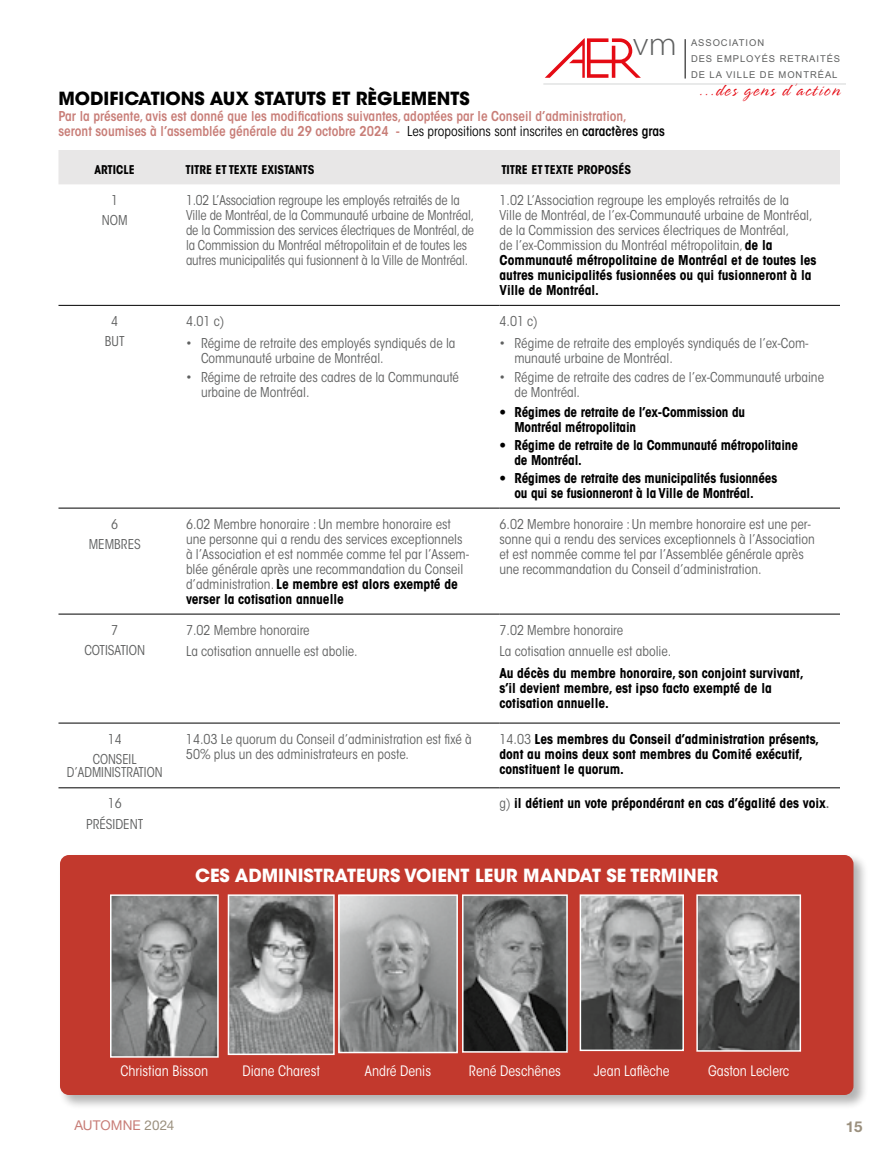
<style>
.page{position:relative;width:891px;height:1161px;background:#fff}
.page>*{position:absolute;margin:0;border:0;box-sizing:border-box;transform-origin:0 0}
.t1{font:300 33.3px "Myriad Pro";color:#5f6060;scale:1.05 1}
.t2{font:300 19.2px "Spring LP";letter-spacing:.09em;color:#e50b14}
.t3{font:700 18px "ITC Avant Garde Std";color:#fff}
.t4{font:700 18px "ITC Avant Garde Std";color:#000}
.t5{font:700 15px "Helvetica Neue LT Std";color:#9b907e}
.t6{font:condensed 14.25px "ITC Avant Garde Std";color:#fff}
.t7{font:condensed 13.5px/15px "ITC Avant Garde Std";color:#5f6060}
.t8{font:700 condensed 13.5px/15px "ITC Avant Garde Std";letter-spacing:-.01em;color:#000}
.t9{font:600 condensed 13.5px/15px "ITC Avant Garde Std";color:#c87d77}
.t10{font:13.5px "Helvetica Neue LT Std";letter-spacing:.01em;color:#c87d77}
.t11{font:700 condensed 12px "ITC Avant Garde Std";color:#000}
.t12{font:9.45px/15.8px "Arial";letter-spacing:.1em;color:#5f6060}
.s1{font-weight:400;color:#000}
.s2{color:#000}
.s3{font-weight:700;color:#000}
.s4{font-weight:400;color:#5f6060}
.s5{font-weight:600;color:#5f6060}
.s6{color:#9b907e}
</style>
<div class="page">
<svg style="left:545px;top:38px;width:96px;height:40px"></svg>
<hr style="left:685px;top:39px;width:1px;height:40px;background:#000">
<hr style="left:543px;top:83px;width:303px;height:1px;background:#d4d5d5">
<div style="left:58px;top:150px;width:782px;height:34px;background:#e8e7e7"></div>
<hr style="left:58px;top:305px;width:113px;height:1px;background:#000">
<hr style="left:171px;top:305px;width:329px;height:1px;background:#000">
<hr style="left:500px;top:305px;width:340px;height:1px;background:#000">
<hr style="left:58px;top:508px;width:113px;height:1px;background:#000">
<hr style="left:171px;top:508px;width:329px;height:1px;background:#000">
<hr style="left:500px;top:508px;width:340px;height:1px;background:#000">
<hr style="left:58px;top:614px;width:113px;height:1px;background:#000">
<hr style="left:171px;top:614px;width:329px;height:1px;background:#000">
<hr style="left:500px;top:614px;width:340px;height:1px;background:#000">
<hr style="left:58px;top:723px;width:113px;height:1px;background:#000">
<hr style="left:171px;top:723px;width:329px;height:1px;background:#000">
<hr style="left:500px;top:723px;width:340px;height:1px;background:#000">
<hr style="left:58px;top:788px;width:113px;height:1px;background:#000">
<hr style="left:171px;top:788px;width:329px;height:1px;background:#000">
<hr style="left:500px;top:788px;width:340px;height:1px;background:#000">
<div style="left:58px;top:853px;width:810px;height:257px;background:#000;opacity:.3"></div>
<div style="left:60px;top:855px;width:793px;height:240px;background:#c2392d;border-radius:9px"></div>
<img style="left:113px;top:897px;width:103px;height:158px">
<div style="left:110px;top:894px;width:109px;height:164px;border:2px solid #fff"></div>
<img style="left:231px;top:897px;width:101px;height:155px">
<div style="left:228px;top:894px;width:107px;height:161px;border:2px solid #fff"></div>
<img style="left:341px;top:897px;width:114px;height:153px">
<div style="left:338px;top:894px;width:120px;height:159px;border:2px solid #fff"></div>
<img style="left:465px;top:897px;width:100px;height:153px">
<div style="left:462px;top:894px;width:106px;height:159px;border:2px solid #fff"></div>
<img style="left:583px;top:897px;width:98px;height:151px">
<div style="left:580px;top:894px;width:104px;height:157px;border:2px solid #fff"></div>
<img style="left:699px;top:897px;width:99px;height:152px">
<div style="left:696px;top:894px;width:105px;height:158px;border:2px solid #fff"></div>
<h1 class="t1" style="left:633px;top:25px;width:44px">vm</h1>
<p class="t12" style="left:691px;top:35px;width:151px">ASSOCIATION<br>DES EMPLOYÉS RETRAITÉS<br>DE LA VILLE DE MONTRÉAL</p>
<h2 class="t2" style="left:699px;top:81px;width:143px">...des gens d’action</h2>
<h3 class="t4" style="left:58px;top:87px;width:413px">MODIFICATIONS AUX STATUTS ET RÈGLEMENTS</h3>
<p class="t9" style="left:58px;top:109px;width:608px">Par la présente, avis est donné que les modifications suivantes, adoptées par le Conseil d’administration,<br>seront soumises à l’assemblée générale du 29 octobre 2024 - <span class="s1">Les propositions sont inscrites en</span> <span class="s2">caractères gras</span></p>
<p class="t11" style="left:95px;top:162px;width:42px">ARTICLE</p>
<p class="t11" style="left:186px;top:162px;width:130px">TITRE ET TEXTE EXISTANTS</p>
<p class="t11" style="left:501px;top:162px;width:131px">TITRE ET TEXTE PROPOSÉS</p>
<p class="t7" style="left:102px;top:190px;width:27px;line-height:20.2px;text-align:center">1<br>NOM</p>
<p class="t7" style="left:186px;top:193px;width:290px">1.02 L’Association regroupe les employés retraités de la Ville de Montréal, de la Communauté urbaine de Montréal, de la Commission des services électriques de Montréal, de la Commission du Montréal métropolitain et de toutes les autres municipalités qui fusionnent à la Ville de Montréal.</p>
<p class="t7" style="left:500px;top:193px;width:319px">1.02 L’Association regroupe les employés retraités de la<br>Ville de Montréal, de l’ex-Communauté urbaine de Montréal, de la Commission des services électriques de Montréal,<br>de l’ex-Commission du Montréal métropolitain, <span class="s3">de la Communauté métropolitaine de Montréal et de toutes les autres municipalités fusionnées ou qui fusionneront à la Ville de Montréal.</span></p>
<p class="t7" style="left:105px;top:311px;width:21px;line-height:20.2px;text-align:center">4<br>BUT</p>
<p class="t7" style="left:186px;top:314px;width:40px">4.01 c)</p>
<p class="t7" style="left:500px;top:314px;width:40px">4.01 c)</p>
<p class="t7" style="left:514px;top:335px;width:296px;text-indent:-15px">• Régime de retraite des employés syndiqués de l’ex-Com&shy;munauté urbaine de Montréal.</p>
<p class="t7" style="left:514px;top:370px;width:311px;text-indent:-15px">• Régime de retraite des cadres de l’ex-Communauté urbaine de Montréal.</p>
<p class="t8" style="left:515px;top:404px;width:232px;text-indent:-15px">• Régimes de retraite de l’ex-Commission du<br>Montréal métropolitain</p>
<p class="t8" style="left:515px;top:437px;width:285px;text-indent:-15px">• Régime de retraite de la Communauté métropolitaine de Montréal.</p>
<p class="t8" style="left:514px;top:470px;width:264px;text-indent:-15px">• Régimes de retraite des municipalités fusionnées ou qui se fusionneront à la Ville de Montréal.</p>
<p class="t7" style="left:201px;top:335px;width:256px;text-indent:-15px">• Régime de retraite des employés syndiqués de la<br>Communauté urbaine de Montréal.</p>
<p class="t7" style="left:201px;top:370px;width:260px;text-indent:-15px">• Régime de retraite des cadres de la Communauté urbaine de Montréal.</p>
<p class="t7" style="left:89px;top:514px;width:54px;line-height:20.2px;text-align:center">6<br>MEMBRES</p>
<p class="t7" style="left:186px;top:516px;width:285px">6.02 Membre honoraire : Un membre honoraire est une personne qui a rendu des services exceptionnels à l’Association et est nommée comme tel par l’Assem&shy;blée générale après une recommandation du Conseil d’administration. <span class="s3">Le membre est alors exempté de verser la cotisation annuelle</span></p>
<p class="t7" style="left:500px;top:516px;width:317px">6.02 Membre honoraire : Un membre honoraire est une per&shy;sonne qui a rendu des services exceptionnels à l’Association et est nommée comme tel par l’Assemblée générale après une recommandation du Conseil d’administration.</p>
<p class="t7" style="left:84px;top:620px;width:62px;line-height:20.2px;text-align:center">7<br>COTISATION</p>
<p class="t7" style="left:186px;top:619px;width:173px;line-height:21.8px">7.02 Membre honoraire<br>La cotisation annuelle est abolie.</p>
<p class="t7" style="left:500px;top:619px;width:173px;line-height:21.8px">7.02 Membre honoraire<br>La cotisation annuelle est abolie.</p>
<p class="t8" style="left:500px;top:665px;width:306px">Au décès du membre honoraire, son conjoint survivant, s’il devient membre, est ipso facto exempté de la cotisation annuelle.</p>
<p class="t7" style="left:93px;top:729px;width:45px;line-height:20.2px;text-align:center">14<br>CONSEIL</p>
<p class="t7" style="left:67px;top:765px;width:97px">D’ADMINISTRATION</p>
<p class="t7" style="left:186px;top:731px;width:287px">14.03 Le quorum du Conseil d’administration est fixé à<br>50% plus un des administrateurs en poste.</p>
<p class="t8" style="left:499px;top:731px;width:321px"><span class="s4">14.03</span> Les membres du Conseil d’administration présents, dont au moins deux sont membres du Comité exécutif, constituent le quorum.</p>
<p class="t7" style="left:86px;top:793px;width:59px;line-height:20.2px;text-align:center">16<br>PRÉSIDENT</p>
<p class="t8" style="left:500px;top:796px;width:332px"><span class="s4">g)</span> il détient un vote prépondérant en cas d’égalité des voix<span class="s5">.</span></p>
<h3 class="t3" style="left:195px;top:864px;width:525px">CES ADMINISTRATEURS VOIENT LEUR MANDAT SE TERMINER</h3>
<p class="t6" style="left:121px;top:1062px;width:89px">Christian Bisson</p>
<p class="t6" style="left:242px;top:1062px;width:79px">Diane Charest</p>
<p class="t6" style="left:365px;top:1062px;width:68px">André Denis</p>
<p class="t6" style="left:469px;top:1062px;width:94px">René Deschênes</p>
<p class="t6" style="left:594px;top:1062px;width:77px">Jean Laflèche</p>
<p class="t6" style="left:708px;top:1062px;width:83px">Gaston Leclerc</p>
<p class="t10" style="left:74px;top:1117px;width:101px">AUTOMNE <span class="s6">2024</span></p>
<p class="t5" style="left:846px;top:1117px;width:18px">15</p>
</div>
